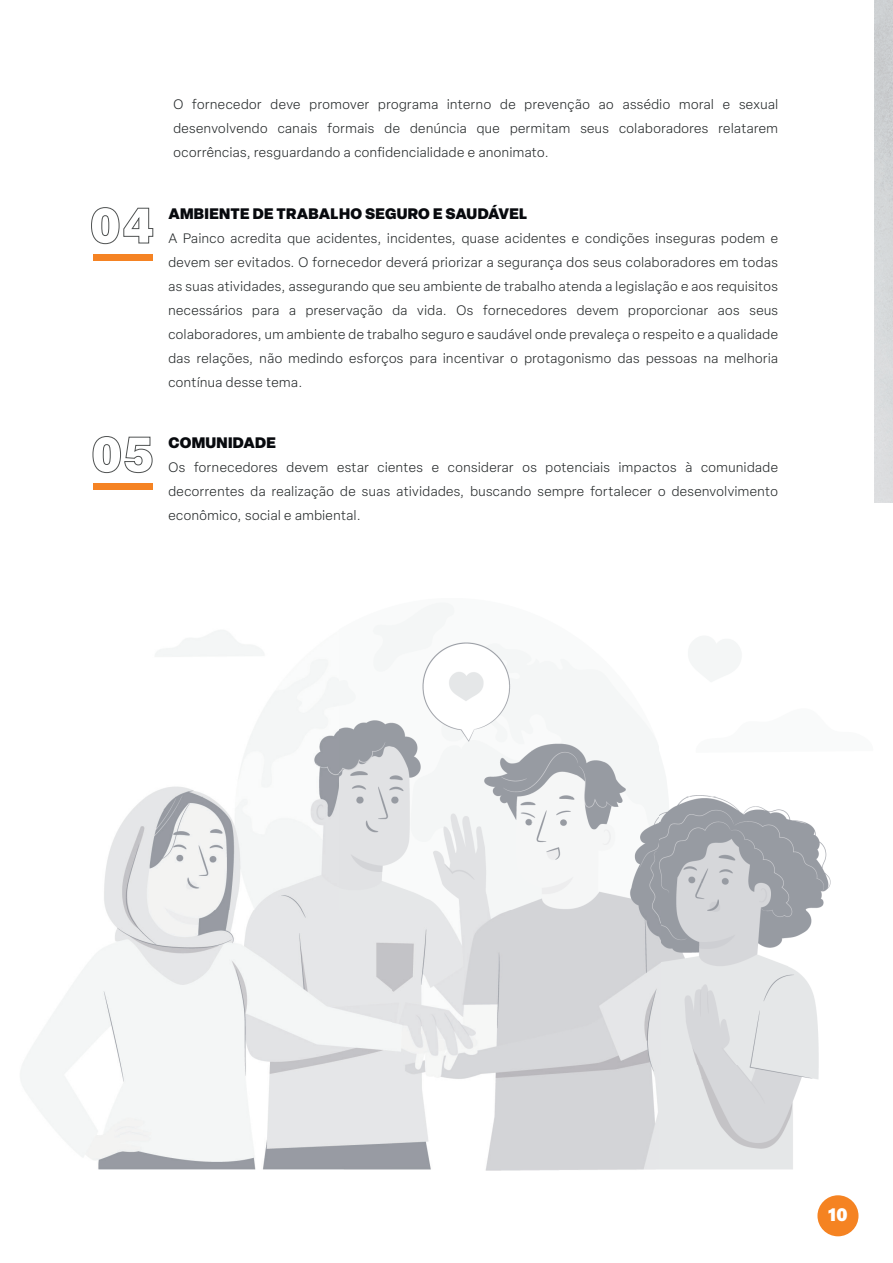
<style>
.page{position:relative;width:893px;height:1263px;background:#fff}
.page>*{position:absolute;margin:0;border:0;box-sizing:border-box;transform-origin:0 0}
.t1{font:900 17.85px "Elza";color:#fff}
.t2{font:900 15px "Elza";letter-spacing:.02em;color:#080a0e}
.t3{font:300 13.5px/24px "Elza";letter-spacing:.04em;color:#232728;text-align:justify}
</style>
<div class="page">
<svg style="left:91px;top:207px;width:63px;height:38px"></svg>
<div style="left:94px;top:254px;width:59px;height:7px;background:#f58323"></div>
<svg style="left:92px;top:436px;width:61px;height:37px"></svg>
<div style="left:94px;top:483px;width:59px;height:6px;background:#f58323"></div>
<div style="left:817px;top:1195px;width:41px;height:41px;background:#f58322;border-radius:50%"></div>
<img style="left:20px;top:603px;width:811px;height:567px">
<p class="t3" style="left:173px;top:93px;width:606px">O fornecedor deve promover programa interno de prevenção ao assédio moral e sexual desenvolvendo canais formais de denúncia que permitam seus colaboradores relatarem ocorrências, resguardando a confidencialidade e anonimato.</p>
<p class="t2" style="left:168px;top:203px;width:360px">AMBIENTE DE TRABALHO SEGURO E SAUDÁVEL</p>
<p class="t3" style="left:168px;top:226px;width:611px">A Painco acredita que acidentes, incidentes, quase acidentes e condições inseguras podem e devem ser evitados. O fornecedor deverá priorizar a segurança dos seus colaboradores em todas as suas atividades, assegurando que seu ambiente de trabalho atenda a legislação e aos requisitos necessários para a preservação da vida. Os fornecedores devem proporcionar aos seus colaboradores, um ambiente de trabalho seguro e saudável onde prevaleça o respeito e a qualidade das relações, não medindo esforços para incentivar o protagonismo das pessoas na melhoria contínua desse tema.</p>
<p class="t2" style="left:168px;top:432px;width:109px">COMUNIDADE</p>
<p class="t3" style="left:168px;top:455px;width:611px">Os fornecedores devem estar cientes e considerar os potenciais impactos à comunidade decorrentes da realização de suas atividades, buscando sempre fortalecer o desenvolvimento econômico, social e ambiental.</p>
<h1 class="t1" style="left:828px;top:1202px;width:21px">10</h1>
</div>
